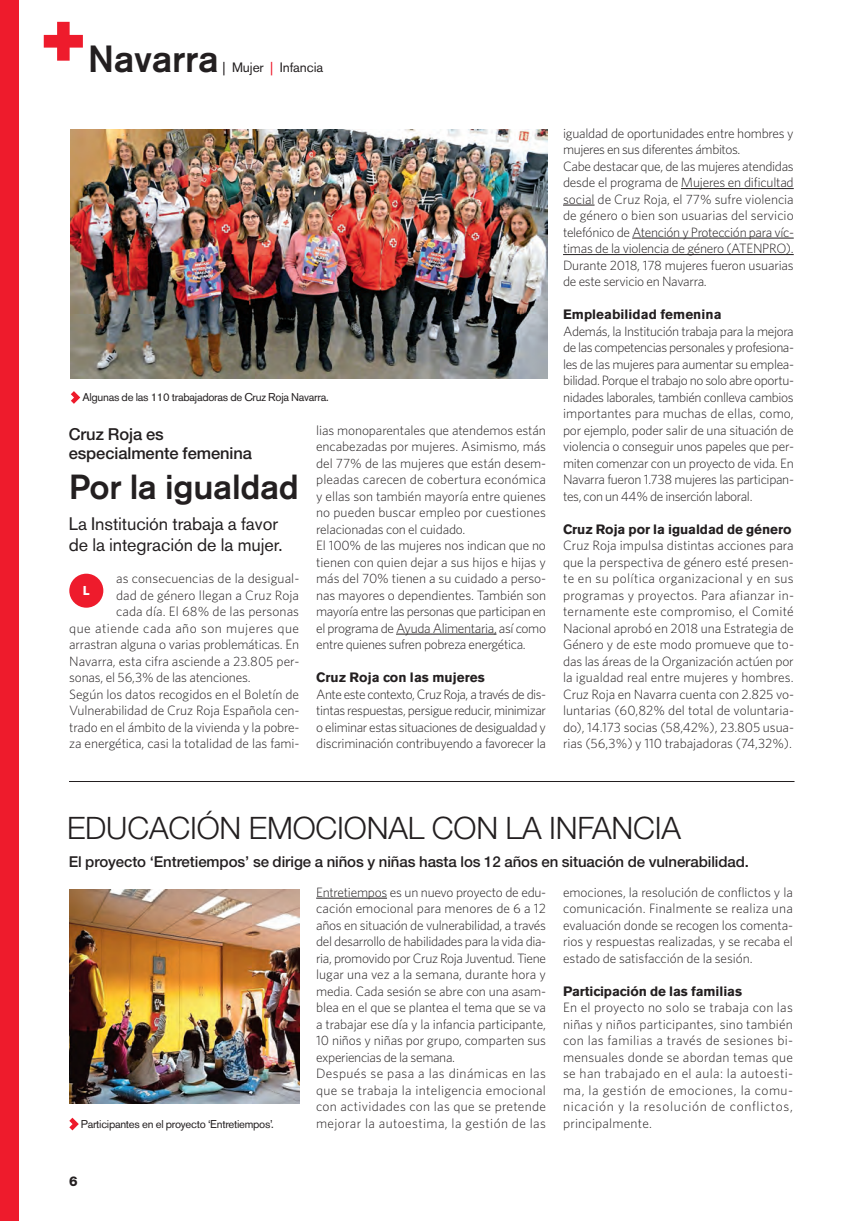
<style>
.page{position:relative;width:851px;height:1221px;background:#fff}
.page>*{position:absolute;margin:0;border:0;box-sizing:border-box;transform-origin:0 0}
.t1{font:500 37.5px "Akzidenz Grotesk BE";letter-spacing:-.005em;color:#231f20}
.t2{font:500 34.5px "Akzidenz Grotesk BE";letter-spacing:-.005em;color:#231f20}
.t3{font:300 31.05px "Helvetica Neue";letter-spacing:-.005em;color:#231f20}
.t4{font:18px/21px "Akzidenz Grotesk BE";letter-spacing:-.005em;color:#231f20}
.t5{font:500 16.5px/19.5px "Helvetica Neue";letter-spacing:-.005em;color:#231f20}
.t6{font:500 15px "Helvetica Neue";letter-spacing:-.005em;color:#231f20}
.t7{font:300 13.5px/16.5px "Whitney";letter-spacing:-.01em;color:#231f20;text-align:justify}
.t8{font:700 13.5px "Akzidenz Grotesk BE";letter-spacing:-.005em;color:#231f20}
.t9{font:300 13.5px "Whitney";letter-spacing:.035em;color:#231f20}
.t10{font:300 13.5px "Whitney";letter-spacing:.01em;color:#231f20}
.t11{font:13.5px "Akzidenz Grotesk BE";letter-spacing:-.005em;color:#231f20}
.t12{font:800 13.5px "Helvetica Neue";color:#231f20}
.t13{font:700 12.75px "Akzidenz Grotesk BE";color:#fff}
.t14{font:11.25px "Akzidenz Grotesk BE";letter-spacing:-.025em;color:#231f20}
.s1{color:#ee1b2c}
</style>
<div class="page">
<div style="left:0;top:0;width:19px;height:1221px;background:#ee1b2c"></div>
<hr style="left:69px;top:781px;width:725px;height:1px;background:#231f20">
<hr style="left:396px;top:634px;width:100px;height:1px;background:#231f20">
<img style="left:71px;top:129px;width:476px;height:249px">
<svg style="left:44px;top:22px;width:39px;height:39px"></svg>
<div style="left:69px;top:574px;width:34px;height:34px;background:#ee1b2c;border-radius:50%"></div>
<svg style="left:69px;top:1118px;width:10px;height:12px"></svg>
<svg style="left:71px;top:391px;width:9px;height:13px"></svg>
<img style="left:69px;top:890px;width:230px;height:213px">
<hr style="left:316px;top:898px;width:71px;height:1px;background:#231f20">
<hr style="left:680px;top:188px;width:113px;height:1px;background:#231f20">
<hr style="left:562px;top:205px;width:32px;height:1px;background:#231f20">
<hr style="left:632px;top:238px;width:161px;height:1px;background:#231f20">
<hr style="left:562px;top:254px;width:231px;height:1px;background:#231f20">
<h1 class="t1" style="left:88px;top:45px;width:132px">Navarra</h1>
<p class="t11" style="left:222px;top:62px;width:102px">| Mujer <span class="s1">|</span> Infancia</p>
<p class="t14" style="left:82px;top:393px;width:247px">Algunas de las 110 trabajadoras de Cruz Roja Navarra.</p>
<p class="t5" style="left:69px;top:425px;width:185px">Cruz Roja es especialmente femenina</p>
<h2 class="t2" style="left:69px;top:474px;width:232px">Por la igualdad</h2>
<h3 class="t4" style="left:69px;top:515px;width:215px">La Institución trabaja a favor de la integración de la mujer.</h3>
<p class="t10" style="left:116px;top:573px;width:185px">as consecuencias de la desigual-</p>
<p class="t7" style="left:116px;top:588px;width:184px">dad de género llegan a Cruz Roja</p>
<p class="t7" style="left:116px;top:604px;width:184px">cada día. El 68% de las personas</p>
<p class="t9" style="left:69px;top:623px;width:231px">que atiende cada año son mujeres que</p>
<p class="t7" style="left:69px;top:637px;width:231px">arrastran alguna o varias problemáticas. En</p>
<p class="t7" style="left:69px;top:654px;width:231px">Navarra, esta cifra asciende a 23.805 per-</p>
<p class="t7" style="left:69px;top:670px;width:183px">sonas, el 56,3% de las atenciones.</p>
<p class="t7" style="left:69px;top:687px;width:231px">Según los datos recogidos en el Boletín de</p>
<p class="t7" style="left:69px;top:703px;width:231px">Vulnerabilidad de Cruz Roja Española cen-</p>
<p class="t7" style="left:69px;top:720px;width:231px">trado en el ámbito de la vivienda y la pobre-</p>
<p class="t7" style="left:69px;top:736px;width:231px">za energética, casi la totalidad de las fami-</p>
<p class="t13" style="left:83px;top:586px;width:8px">L</p>
<p class="t7" style="left:316px;top:423px;width:231px;text-align:left">lias monoparentales que atendemos están encabezadas por mujeres. Asimismo, más del 77% de las mujeres que están desem&shy;pleadas carecen de cobertura económica y ellas son también mayoría entre quienes no pueden buscar empleo por cuestiones relacionadas con el cuidado.<br>El 100% de las mujeres nos indican que no tienen con quien dejar a sus hijos e hijas y más del 70% tienen a su cuidado a perso&shy;nas mayores o dependientes. También son mayoría entre las personas que participan en el programa de Ayuda Alimentaria, así como entre quienes sufren pobreza energética.</p>
<p class="t8" style="left:316px;top:672px;width:170px">Cruz Roja con las mujeres</p>
<p class="t7" style="left:316px;top:687px;width:231px">Ante este contexto, Cruz Roja, a través de dis&shy;tintas respuestas, persigue reducir, minimizar o eliminar estas situaciones de desigualdad y discriminación contribuyendo a favorecer la</p>
<p class="t7" style="left:562px;top:126px;width:232px;text-align:left">igualdad de oportunidades entre hombres y mujeres en sus diferentes ámbitos.<br>Cabe destacar que, de las mujeres atendidas desde el programa de Mujeres en dificultad social de Cruz Roja, el 77% sufre violencia de género o bien son usuarias del servicio telefónico de Atención y Protección para víc&shy;timas de la violencia de género (ATENPRO).<br>Durante 2018, 178 mujeres fueron usuarias de este servicio en Navarra.</p>
<p class="t8" style="left:562px;top:310px;width:160px">Empleabilidad femenina</p>
<p class="t7" style="left:562px;top:324px;width:232px">Además, la Institución trabaja para la mejora de las competencias personales y profesiona&shy;les de las mujeres para aumentar su emplea&shy;bilidad. Porque el trabajo no solo abre oportu&shy;nidades laborales, también conlleva cambios importantes para muchas de ellas, como, por ejemplo, poder salir de una situación de violencia o conseguir unos papeles que per&shy;miten comenzar con un proyecto de vida. En Navarra fueron 1.738 mujeres las participan&shy;tes, con un 44% de inserción laboral.</p>
<p class="t8" style="left:562px;top:524px;width:230px">Cruz Roja por la igualdad de género</p>
<p class="t7" style="left:562px;top:538px;width:232px">Cruz Roja impulsa distintas acciones para que la perspectiva de género esté presen&shy;te en su política organizacional y en sus programas y proyectos. Para afianzar in&shy;ternamente este compromiso, el Comité Nacional aprobó en 2018 una Estrategia de Género y de este modo promueve que to&shy;das las áreas de la Organización actúen por la igualdad real entre mujeres y hombres.<br>Cruz Roja en Navarra cuenta con 2.825 vo&shy;luntarias (60,82% del total de voluntaria&shy;do), 14.173 socias (58,42%), 23.805 usua&shy;rias (56,3%) y 110 trabajadoras (74,32%).</p>
<h3 class="t3" style="left:67px;top:816px;width:615px">EDUCACIÓN EMOCIONAL CON LA INFANCIA</h3>
<p class="t6" style="left:69px;top:856px;width:681px">El proyecto ‘Entretiempos’ se dirige a niños y niñas hasta los 12 años en situación de vulnerabilidad.</p>
<p class="t7" style="left:316px;top:885px;width:231px;text-align:left">Entretiempos es un nuevo proyecto de edu&shy;cación emocional para menores de 6 a 12 años en situación de vulnerabilidad, a través del desarrollo de habilidades para la vida dia&shy;ria, promovido por Cruz Roja Juventud. Tiene lugar una vez a la semana, durante hora y media. Cada sesión se abre con una asam&shy;blea en el que se plantea el tema que se va a trabajar ese día y la infancia participante, 10 niños y niñas por grupo, comparten sus experiencias de la semana.<br>Después se pasa a las dinámicas en las que se trabaja la inteligencia emocional con actividades con las que se pretende mejorar la autoestima, la gestión de las</p>
<p class="t7" style="left:562px;top:885px;width:231px">emociones, la resolución de conflictos y la comunicación. Finalmente se realiza una evaluación donde se recogen los comenta&shy;rios y respuestas realizadas, y se recaba el estado de satisfacción de la sesión.</p>
<p class="t8" style="left:562px;top:986px;width:180px">Participación de las familias</p>
<p class="t7" style="left:562px;top:1000px;width:231px">En el proyecto no solo se trabaja con las niñas y niños participantes, sino también con las familias a través de sesiones bi&shy;mensuales donde se abordan temas que se han trabajado en el aula: la autoesti&shy;ma, la gestión de emociones, la comu&shy;nicación y la resolución de conflictos, principalmente.</p>
<p class="t14" style="left:81px;top:1120px;width:194px">Participantes en el proyecto ‘Entretiempos’.</p>
<p class="t12" style="left:69px;top:1176px;width:10px">6</p>
</div>
